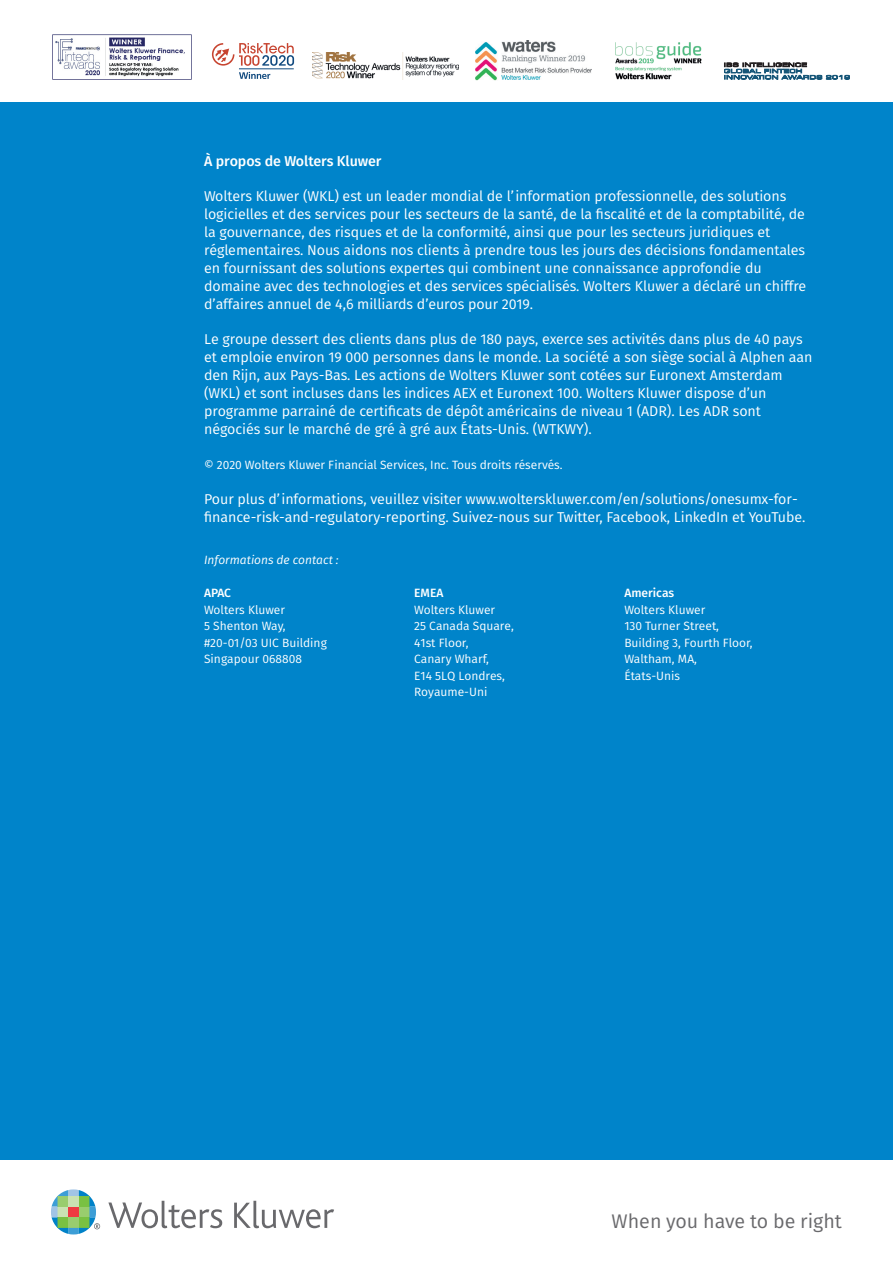
<style>
.page{position:relative;width:893px;height:1263px;background:#fff}
.page>*{position:absolute;margin:0;border:0;box-sizing:border-box;transform-origin:0 0}
.t1{font:19.65px "Fira Sans";color:#69696c}
.t2{font:14.25px/18px "Fira Sans";letter-spacing:-.005em;color:#fff}
.t3{font:500 14.25px "Fira Sans";letter-spacing:-.005em;color:#fff}
.t4{font:12px/16.5px "Fira Sans";color:#fff}
.t5{font:italic 12px "Fira Sans";color:#fff}
.t6{font:500 12px "Fira Sans";color:#fff}
</style>
<div class="page">
<svg style="left:108px;top:1201px;width:114px;height:27px"></svg>
<svg style="left:234px;top:1201px;width:100px;height:27px"></svg>
<svg style="left:51px;top:1189px;width:49px;height:45px"></svg>
<div style="left:0;top:102px;width:893px;height:1057px;background:#0084ca"></div>
<svg style="left:239px;top:72px;width:31px;height:7px"></svg>
<hr style="left:239px;top:69px;width:55px;height:1px;background:#114a7f">
<svg style="left:212px;top:43px;width:82px;height:23px"></svg>
<img style="left:615px;top:42px;width:87px;height:38px">
<img style="left:475px;top:40px;width:116px;height:40px">
<img style="left:313px;top:52px;width:145px;height:28px">
<svg style="left:724px;top:63px;width:126px;height:16px"></svg>
<img style="left:53px;top:35px;width:138px;height:45px">
<p class="t3" style="left:204px;top:150px;width:179px">À propos de Wolters Kluwer</p>
<p class="t2" style="left:204px;top:187px;width:604px">Wolters Kluwer (WKL) est un leader mondial de l’information professionnelle, des solutions logicielles et des services pour les secteurs de la santé, de la fiscalité et de la comptabilité, de la gouvernance, des risques et de la conformité, ainsi que pour les secteurs juridiques et réglementaires. Nous aidons nos clients à prendre tous les jours des décisions fondamentales en fournissant des solutions expertes qui combinent une connaissance approfondie du domaine avec des technologies et des services spécialisés. Wolters Kluwer a déclaré un chiffre d’affaires annuel de 4,6 milliards d’euros pour 2019.</p>
<p class="t2" style="left:204px;top:330px;width:610px">Le groupe dessert des clients dans plus de 180 pays, exerce ses activités dans plus de 40 pays et emploie environ 19 000 personnes dans le monde. La société a son siège social à Alphen aan den Rijn, aux Pays-Bas. Les actions de Wolters Kluwer sont cotées sur Euronext Amsterdam (WKL) et sont incluses dans les indices AEX et Euronext 100. Wolters Kluwer dispose d’un programme parrainé de certificats de dépôt américains de niveau 1 (ADR). Les ADR sont négociés sur le marché de gré à gré aux États-Unis. (WTKWY).</p>
<p class="t4" style="left:204px;top:457px;width:360px">© 2020 Wolters Kluwer Financial Services, Inc. Tous droits réservés.</p>
<p class="t2" style="left:204px;top:490px;width:603px">Pour plus d’informations, veuillez visiter www.wolterskluwer.com/en/solutions/onesumx-for&shy;finance-risk-and-regulatory-reporting. Suivez-nous sur Twitter, Facebook, LinkedIn et YouTube.</p>
<p class="t5" style="left:204px;top:551px;width:136px">Informations de contact :</p>
<p class="t6" style="left:204px;top:583px;width:28px">APAC</p>
<p class="t4" style="left:204px;top:601px;width:124px">Wolters Kluwer<br>5 Shenton Way, #20-01/03 UIC Building<br>Singapour 068808</p>
<p class="t6" style="left:414px;top:583px;width:31px">EMEA</p>
<p class="t4" style="left:414px;top:601px;width:101px">Wolters Kluwer<br>25 Canada Square,<br>41st Floor,<br>Canary Wharf,<br>E14 5LQ Londres,<br>Royaume-Uni</p>
<p class="t6" style="left:624px;top:583px;width:51px">Americas</p>
<p class="t4" style="left:624px;top:601px;width:130px">Wolters Kluwer<br>130 Turner Street,<br>Building 3, Fourth Floor,<br>Waltham, MA,<br>États-Unis</p>
<h1 class="t1" style="left:611px;top:1206px;width:232px">When you have to be right</h1>
</div>
